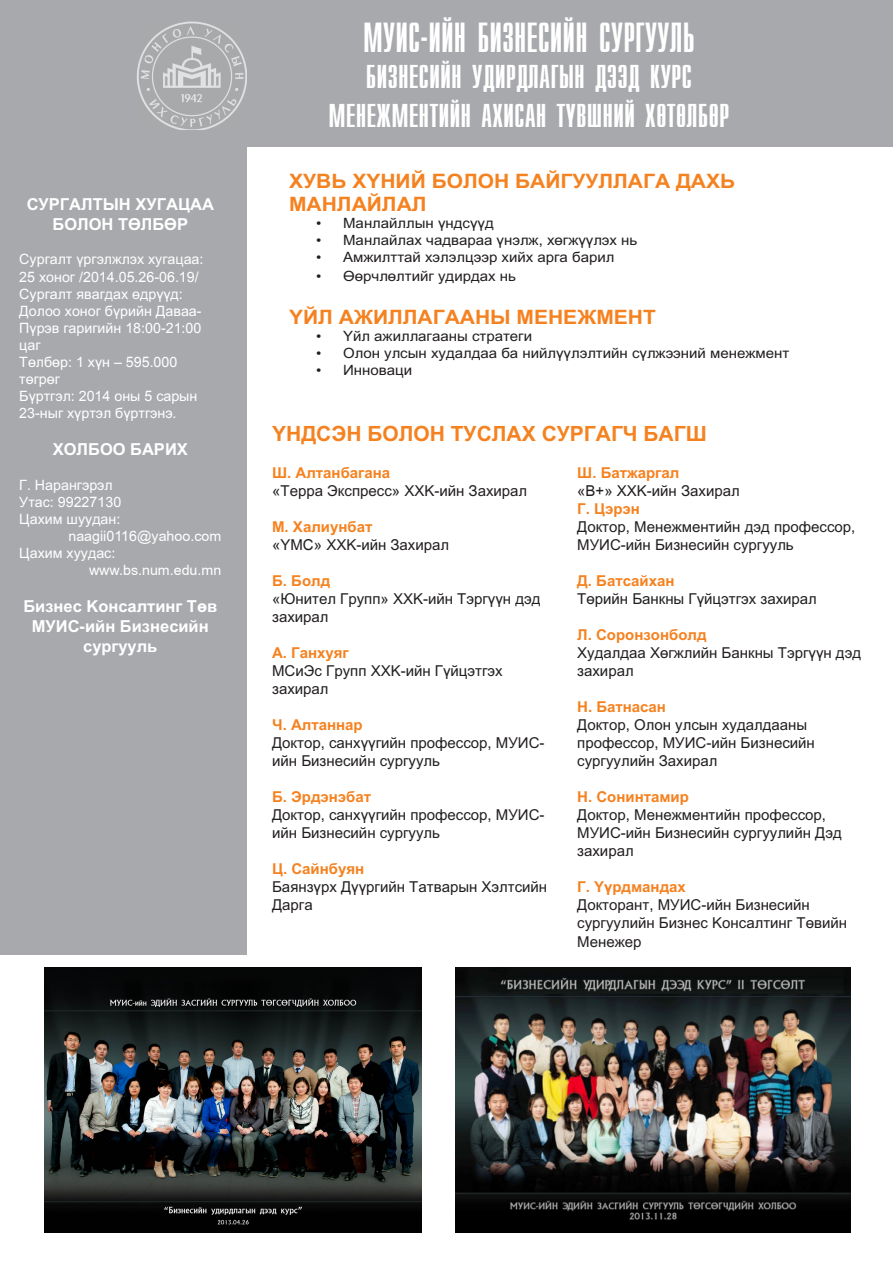
<style>
.page{position:relative;width:893px;height:1263px;background:#fff}
.page>*{position:absolute;margin:0;border:0;box-sizing:border-box;transform-origin:0 0}
.t1{font:42px "Mon Fnt 06";color:#fff;scale:.9 1}
.t2{font:33px "Mon Fnt 06";color:#fff}
.t3{font:700 21px "Ch Arial";color:#f58220}
.t4{font:700 19.8px/23.9px "Ch Arial";color:#f58220;scale:1.06 1}
.t5{font:700 16.5px/19.8px "Ch Arial";color:#fff;text-align:center}
.t6{font:15px/18px "Ch Arial";color:#231f20}
.t7{font:700 15px "Ch Arial";color:#f58220}
.t8{font:14.25px/17.1px "Ch Arial";color:#fff}
.t9{font:14.1px "Ch Arial";color:#231f20;scale:1.06 1}
</style>
<div class="page">
<img style="left:45px;top:968px;width:376px;height:264px">
<div style="left:0;top:146px;width:247px;height:809px;background:#a8a9ad"></div>
<img style="left:456px;top:968px;width:394px;height:264px">
<div style="left:0;top:0;width:893px;height:146px;background:#a8a9ad"></div>
<img style="left:136px;top:22px;width:111px;height:108px">
<p class="t5" style="left:27px;top:195px;width:189px">СУРГАЛТЫН ХУГАЦАА<br>БОЛОН ТӨЛБӨР</p>
<p class="t8" style="left:19px;top:251px;width:186px">Сургалт үргэлжлэх хугацаа:<br>25 хоног /2014.05.26-06.19/</p>
<p class="t8" style="left:19px;top:285px;width:184px">Сургалт явагдах өдрүүд:<br>Долоо хоног бүрийн Даваа-<br>Пүрэв гаригийн 18:00-21:00 цаг</p>
<p class="t8" style="left:19px;top:354px;width:160px">Төлбөр: 1 хүн – 595.000 төгрөг</p>
<p class="t8" style="left:19px;top:388px;width:180px">Бүртгэл: 2014 оны 5 сарын<br>23-ныг хүртэл бүртгэнэ.</p>
<p class="t5" style="left:53px;top:440px;width:137px">ХОЛБОО БАРИХ</p>
<p class="t8" style="left:19px;top:476px;width:95px">Г. Нарангэрэл</p>
<p class="t8" style="left:19px;top:493px;width:103px">Утас: 99227130</p>
<p class="t8" style="left:19px;top:510px;width:103px">Цахим шуудан:</p>
<p class="t8" style="left:68px;top:527px;width:154px">naagii0116@yahoo.com</p>
<p class="t8" style="left:19px;top:544px;width:98px">Цахим хуудас:</p>
<p class="t8" style="left:89px;top:562px;width:134px">www.bs.num.edu.mn</p>
<p class="t5" style="left:23px;top:596px;width:195px">Бизнес Консалтинг Төв</p>
<p class="t5" style="left:32px;top:616px;width:178px">МУИС-ийн Бизнесийн сургууль</p>
<p class="t1" style="left:363px;top:17px;width:370px">МУИС-ИЙН БИЗНЕСИЙН СУРГУУЛЬ</p>
<p class="t2" style="left:366px;top:60px;width:327px">БИЗНЕСИЙН УДИРДЛАГЫН ДЭЭД КУРС</p>
<p class="t2" style="left:329px;top:100px;width:402px">МЕНЕЖМЕНТИЙН АХИСАН ТҮВШНИЙ ХӨТӨЛБӨР</p>
<p class="t4" style="left:289px;top:169px;width:422px">ХУВЬ ХҮНИЙ БОЛОН БАЙГУУЛЛАГА ДАХЬ<br>МАНЛАЙЛАЛ</p>
<p class="t9" style="left:316px;top:216px;width:169px">• Манлайллын үндсүүд</p>
<p class="t9" style="left:316px;top:233px;width:305px">• Манлайлах чадвараа үнэлж, хөгжүүлэх нь</p>
<p class="t9" style="left:316px;top:250px;width:283px">• Амжилттай хэлэлцээр хийх арга барил</p>
<p class="t9" style="left:316px;top:269px;width:190px">• Өөрчлөлтийг удирдах нь</p>
<p class="t4" style="left:289px;top:305px;width:347px">ҮЙЛ АЖИЛЛАГААНЫ МЕНЕЖМЕНТ</p>
<p class="t9" style="left:316px;top:328px;width:205px">• Үйл ажиллагааны стратеги</p>
<p class="t9" style="left:316px;top:345px;width:448px">• Олон улсын худалдаа ба нийлүүлэлтийн сүлжээний менежмент</p>
<p class="t9" style="left:316px;top:362px;width:92px">• Инноваци</p>
<p class="t3" style="left:272px;top:422px;width:436px">ҮНДСЭН БОЛОН ТУСЛАХ СУРГАГЧ БАГШ</p>
<p class="t7" style="left:272px;top:464px;width:120px">Ш. Алтанбагана</p>
<p class="t6" style="left:272px;top:481px;width:257px">“Терра Экспресс” ХХК-ийн Захирал</p>
<p class="t7" style="left:272px;top:518px;width:102px">М. Халиунбат</p>
<p class="t6" style="left:272px;top:535px;width:178px">“YMC” ХХК-ийн Захирал</p>
<p class="t7" style="left:272px;top:572px;width:60px">Б. Болд</p>
<p class="t6" style="left:272px;top:589px;width:270px">“Юнител Групп” ХХК-ийн Тэргүүн дэд захирал</p>
<p class="t7" style="left:272px;top:644px;width:78px">А. Ганхуяг</p>
<p class="t6" style="left:272px;top:661px;width:232px">МСиЭс Групп ХХК-ийн Гүйцэтгэх захирал</p>
<p class="t7" style="left:272px;top:716px;width:92px">Ч. Алтаннар</p>
<p class="t6" style="left:272px;top:733px;width:274px">Доктор, санхүүгийн профессор, МУИС&shy;ийн Бизнесийн сургууль</p>
<p class="t7" style="left:272px;top:788px;width:101px">Б. Эрдэнэбат</p>
<p class="t6" style="left:272px;top:805px;width:274px">Доктор, санхүүгийн профессор, МУИС&shy;ийн Бизнесийн сургууль</p>
<p class="t7" style="left:272px;top:860px;width:94px">Ц. Сайнбуян</p>
<p class="t6" style="left:272px;top:877px;width:277px">Баянзүрх Дүүргийн Татварын Хэлтсийн<br>Дарга</p>
<p class="t7" style="left:577px;top:464px;width:104px">Ш. Батжаргал</p>
<p class="t6" style="left:577px;top:481px;width:164px">“B+” ХХК-ийн Захирал</p>
<p class="t7" style="left:577px;top:500px;width:64px">Г. Цэрэн</p>
<p class="t6" style="left:577px;top:517px;width:280px">Доктор, Менежментийн дэд профессор,<br>МУИС-ийн Бизнесийн сургууль</p>
<p class="t7" style="left:577px;top:572px;width:99px">Д. Батсайхан</p>
<p class="t6" style="left:577px;top:589px;width:241px">Төрийн Банкны Гүйцэтгэх захирал</p>
<p class="t7" style="left:577px;top:626px;width:131px">Л. Соронзонболд</p>
<p class="t6" style="left:577px;top:643px;width:285px">Худалдаа Хөгжлийн Банкны Тэргүүн дэд захирал</p>
<p class="t7" style="left:577px;top:698px;width:90px">Н. Батнасан</p>
<p class="t6" style="left:577px;top:715px;width:239px">Доктор, Олон улсын худалдааны профессор, МУИС-ийн Бизнесийн сургуулийн Захирал</p>
<p class="t7" style="left:577px;top:788px;width:113px">Н. Сонинтамир</p>
<p class="t6" style="left:577px;top:805px;width:266px">Доктор, Менежментийн профессор,<br>МУИС-ийн Бизнесийн сургуулийн Дэд захирал</p>
<p class="t7" style="left:577px;top:878px;width:110px">Г. Үүрдмандах</p>
<p class="t6" style="left:577px;top:895px;width:271px">Докторант, МУИС-ийн Бизнесийн сургуулийн Бизнес Консалтинг Төвийн</p>
<p class="t6" style="left:577px;top:933px;width:66px">Менежер</p>
</div>
